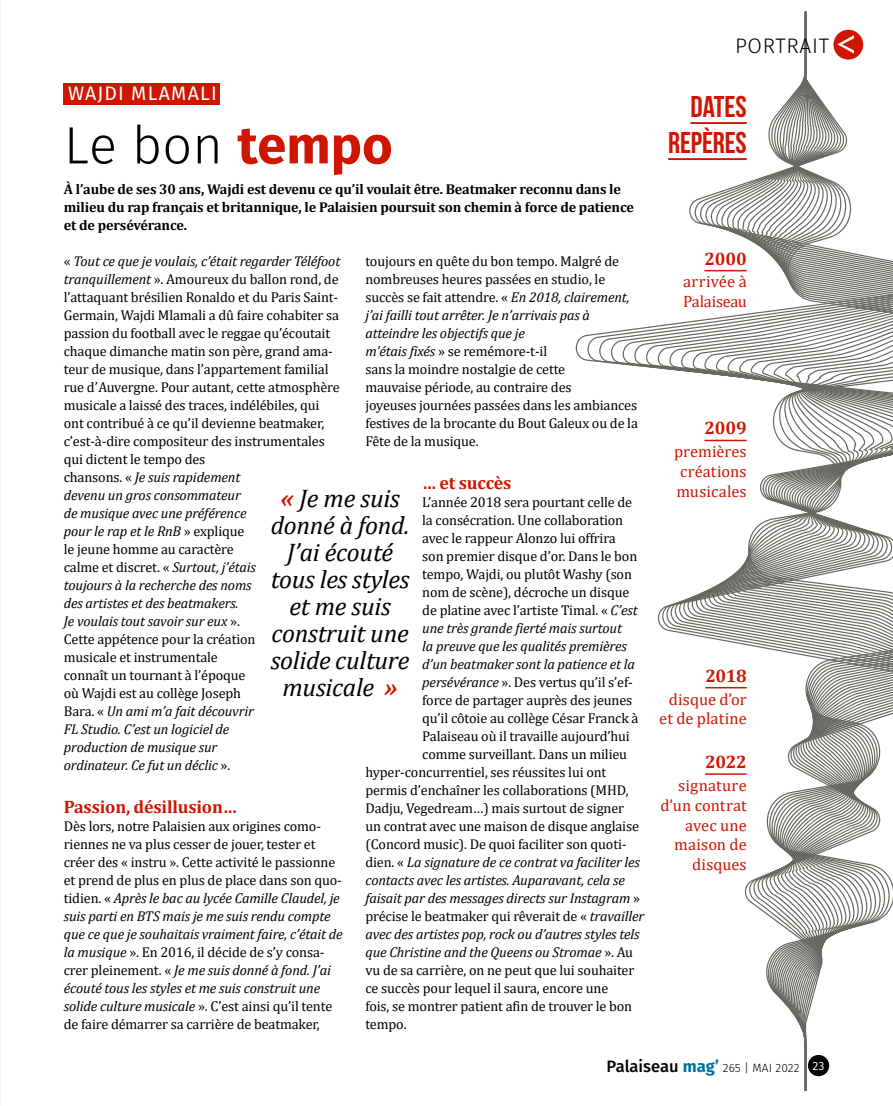
<style>
.page{position:relative;width:893px;height:1106px;background:#fff}
.page>*{position:absolute;margin:0;border:0;box-sizing:border-box;transform-origin:0 0}
.t1{font:300 52.5px "Fira Sans";color:#000}
.t2{font:700 30px/36px "Bebas Neue";letter-spacing:-.005em;color:#d01502;text-align:right}
.t3{font:italic 25.5px/27px "Cambria";letter-spacing:-.01em;color:#000;text-align:center}
.t4{font:300 21px "Fira Sans";letter-spacing:.03em;color:#000}
.t5{font:19.5px "Fira Sans";letter-spacing:.06em;color:#fff}
.t6{font:700 18px "Cambria";letter-spacing:-.01em;color:#d01502}
.t7{font:16.5px/19.8px "Cambria";letter-spacing:.005em;color:#d01502}
.t8{font:14.25px/18px "Cambria";letter-spacing:-.01em;color:#000}
.t9{font:italic 14.25px "Cambria";letter-spacing:-.01em;color:#000}
.t10{font:700 14.25px/18px "Cambria";letter-spacing:-.01em;color:#000}
.t11{font:300 12px "Fira Sans";color:#000}
.s1{font-weight:700;color:#d01502}
.s2{font-style:italic}
.s3{font-style:normal}
.s4{font-weight:500;font-size:16.5px}
.s5{font-weight:700;font-size:16.5px;color:#0074a4}
</style>
<div class="page">
<svg style="left:748px;top:12px;width:145px;height:1078px"></svg>
<div style="left:64px;top:83px;width:156px;height:22px;background:#d01502"></div>
<div style="left:808px;top:1054px;width:21px;height:22px;background:#000;border-radius:50%"></div>
<svg style="left:833px;top:30px;width:30px;height:30px"></svg>
<hr style="left:704px;top:270px;width:43px;height:1px;background:#d01502">
<hr style="left:704px;top:440px;width:43px;height:1px;background:#d01502">
<hr style="left:705px;top:687px;width:42px;height:1px;background:#d01502">
<hr style="left:690px;top:122px;width:57px;height:2px;background:#d01502">
<hr style="left:668px;top:158px;width:79px;height:2px;background:#d01502">
<hr style="left:705px;top:773px;width:42px;height:1px;background:#d01502">
<h3 class="t4" style="left:735px;top:31px;width:96px">PORTRAIT</h3>
<h3 class="t5" style="left:68px;top:79px;width:150px">WAJDI MLAMALI</h3>
<h1 class="t1" style="left:64px;top:108px;width:330px">Le bon <span class="s1">tempo</span></h1>
<p class="t10" style="left:64px;top:180px;width:572px">À l’aube de ses 30 ans, Wajdi est devenu ce qu’il voulait être. Beatmaker reconnu dans le milieu du rap français et britannique, le Palaisien poursuit son chemin à force de patience et de persévérance.</p>
<p class="t8" style="left:64px;top:252px;width:278px">« <span class="s2">Tout ce que je voulais, c’était regarder Téléfoot tranquillement</span> ». Amoureux du ballon rond, de l’attaquant brésilien Ronaldo et du Paris Saint-Germain, Wajdi Mlamali a dû faire cohabiter sa passion du football avec le reggae qu’écoutait chaque dimanche matin son père, grand ama&shy;teur de musique, dans l’appartement familial rue d’ Auvergne. Pour autant, cette atmosphère musicale a laissé des traces, indélébiles, qui ont contribué à ce qu’il devienne beatmaker, c’est-à-dire compositeur des instrumentales qui dictent le tempo des<br>chansons. « <span class="s2">Je suis rapidement<br>devenu un gros consommateur<br>de musique avec une préférence<br>pour le rap et le RnB</span> » explique<br>le jeune homme au caractère<br>calme et discret. « <span class="s2">Surtout, j’étais<br>toujours à la recherche des noms<br>des artistes et des beatmakers.<br>Je voulais tout savoir sur eux</span> ».<br>Cette appétence pour la création<br>musicale et instrumentale<br>connaît un tournant à l’époque<br>où Wajdi est au collège Joseph<br>Bara. « <span class="s2">Un ami m’a fait découvrir<br>FL Studio. C’est un logiciel de<br>production de musique sur<br>ordinateur. Ce fut un déclic</span> ».</p>
<p class="t6" style="left:64px;top:794px;width:174px">Passion, désillusion…</p>
<p class="t8" style="left:64px;top:817px;width:280px">Dès lors, notre Palaisien aux origines como&shy;riennes ne va plus cesser de jouer, tester et créer des « instru ». Cette activité le passionne et prend de plus en plus de place dans son quo&shy;tidien. « <span class="s2">Après le bac au lycée Camille Claudel, je suis parti en BTS mais je me suis rendu compte que ce que je souhaitais vraiment faire, c’était de la musique</span> ». En 2016, il décide de s’y consa&shy;crer pleinement. « <span class="s2">Je me suis donné à fond. J’ai écouté tous les styles et me suis construit une solide culture musicale</span> ». C’est ainsi qu’il tente de faire démarrer sa carrière de beatmaker,</p>
<h2 class="t2" style="left:668px;top:88px;width:80px">DATES<br>REPÈRES</h2>
<p class="t6" style="left:704px;top:246px;width:44px">2000</p>
<p class="t7" style="left:683px;top:272px;width:65px">arrivée à<br>Palaiseau</p>
<p class="t8" style="left:365px;top:252px;width:274px">toujours en quête du bon tempo. Malgré de nombreuses heures passées en studio, le succès se fait attendre. « <span class="s2">En 2018, clairement, j’ai failli tout arrêter. Je n’arrivais pas à atteindre les objectifs que je<br>m’étais fixés</span> » se remémore-t-il<br>sans la moindre nostalgie de cette<br>mauvaise période, au contraire des<br>joyeuses journées passées dans les ambiances festives de la brocante du Bout Galeux ou de la Fête de la musique.</p>
<p class="t6" style="left:422px;top:470px;width:91px">… et succès</p>
<p class="t8" style="left:422px;top:493px;width:211px">L’année 2018 sera pourtant celle de</p>
<p class="t8" style="left:422px;top:511px;width:202px">la consécration. Une collaboration</p>
<p class="t8" style="left:422px;top:529px;width:195px">avec le rappeur Alonzo lui offrira</p>
<p class="t8" style="left:422px;top:547px;width:217px">son premier disque d’or. Dans le bon</p>
<p class="t8" style="left:422px;top:565px;width:211px">tempo, Wajdi, ou plutôt Washy (son</p>
<p class="t8" style="left:422px;top:583px;width:209px">nom de scène), décroche un disque</p>
<p class="t8" style="left:422px;top:601px;width:217px">de platine avec l’artiste Timal. « <span class="s2">C’est</span></p>
<p class="t9" style="left:422px;top:618px;width:201px">une très grande fierté mais surtout</p>
<p class="t9" style="left:422px;top:636px;width:206px">la preuve que les qualités premières</p>
<p class="t9" style="left:422px;top:654px;width:214px">d’un beatmaker sont la patience et la</p>
<p class="t8" style="left:422px;top:673px;width:212px"><span class="s2">persévérance</span> ». Des vertus qu’il s’ef-</p>
<p class="t8" style="left:422px;top:691px;width:212px">force de partager auprès des jeunes</p>
<p class="t8" style="left:422px;top:709px;width:218px">qu’il côtoie au collège César Franck à</p>
<p class="t8" style="left:422px;top:727px;width:209px">Palaiseau où il travaille aujourd’hui</p>
<p class="t8" style="left:422px;top:745px;width:206px">comme surveillant. Dans un milieu</p>
<p class="t8" style="left:365px;top:763px;width:243px">hyper-concurrentiel, ses réussites lui ont</p>
<p class="t8" style="left:365px;top:781px;width:265px">permis d’enchaîner les collaborations (MHD,</p>
<p class="t8" style="left:365px;top:799px;width:260px">Dadju, Vegedream…) mais surtout de signer</p>
<p class="t8" style="left:365px;top:817px;width:275px">un contrat avec une maison de disque anglaise</p>
<p class="t8" style="left:365px;top:835px;width:263px">(Concord music). De quoi faciliter son quoti-</p>
<p class="t9" style="left:365px;top:852px;width:276px"><span class="s3">dien. «</span> La signature de ce contrat va faciliter les</p>
<p class="t9" style="left:365px;top:870px;width:261px">contacts avec les artistes. Auparavant, cela se</p>
<p class="t9" style="left:365px;top:888px;width:276px">faisait par des messages directs sur Instagram <span class="s3">»</span></p>
<p class="t8" style="left:365px;top:907px;width:280px">précise le beatmaker qui rêverait de « <span class="s2">travailler</span></p>
<p class="t9" style="left:365px;top:924px;width:276px">avec des artistes pop, rock ou d’autres styles tels</p>
<p class="t9" style="left:365px;top:942px;width:269px">que Christine and the Queens ou Stromae <span class="s3">». Au</span></p>
<p class="t8" style="left:365px;top:961px;width:270px">vu de sa carrière, on ne peut que lui souhaiter</p>
<p class="t8" style="left:365px;top:979px;width:244px">ce succès pour lequel il saura, encore une</p>
<p class="t8" style="left:365px;top:997px;width:268px">fois, se montrer patient afin de trouver le bon</p>
<p class="t8" style="left:365px;top:1015px;width:43px">tempo.</p>
<p class="t11" style="left:606px;top:1059px;width:219px"><span class="s4">Palaiseau</span> <span class="s5">mag’</span> 265 | MAI 2022 <sup>23</sup></p>
<p class="t6" style="left:704px;top:415px;width:44px">2009</p>
<p class="t7" style="left:674px;top:441px;width:74px;text-align:justify">premières créations musicales</p>
<h3 class="t3" style="left:271px;top:483px;width:140px"><span class="s1">«</span> Je me suis donné à fond.<br>J’ai écouté tous les styles et me suis construit une solide culture musicale <span class="s1">»</span></h3>
<p class="t6" style="left:705px;top:663px;width:43px">2018</p>
<p class="t7" style="left:659px;top:689px;width:89px;text-align:center">disque d’or et de platine</p>
<p class="t6" style="left:705px;top:749px;width:43px">2022</p>
<p class="t7" style="left:660px;top:775px;width:88px;text-align:right">signature d’un contrat avec une maison de disques</p>
</div>
